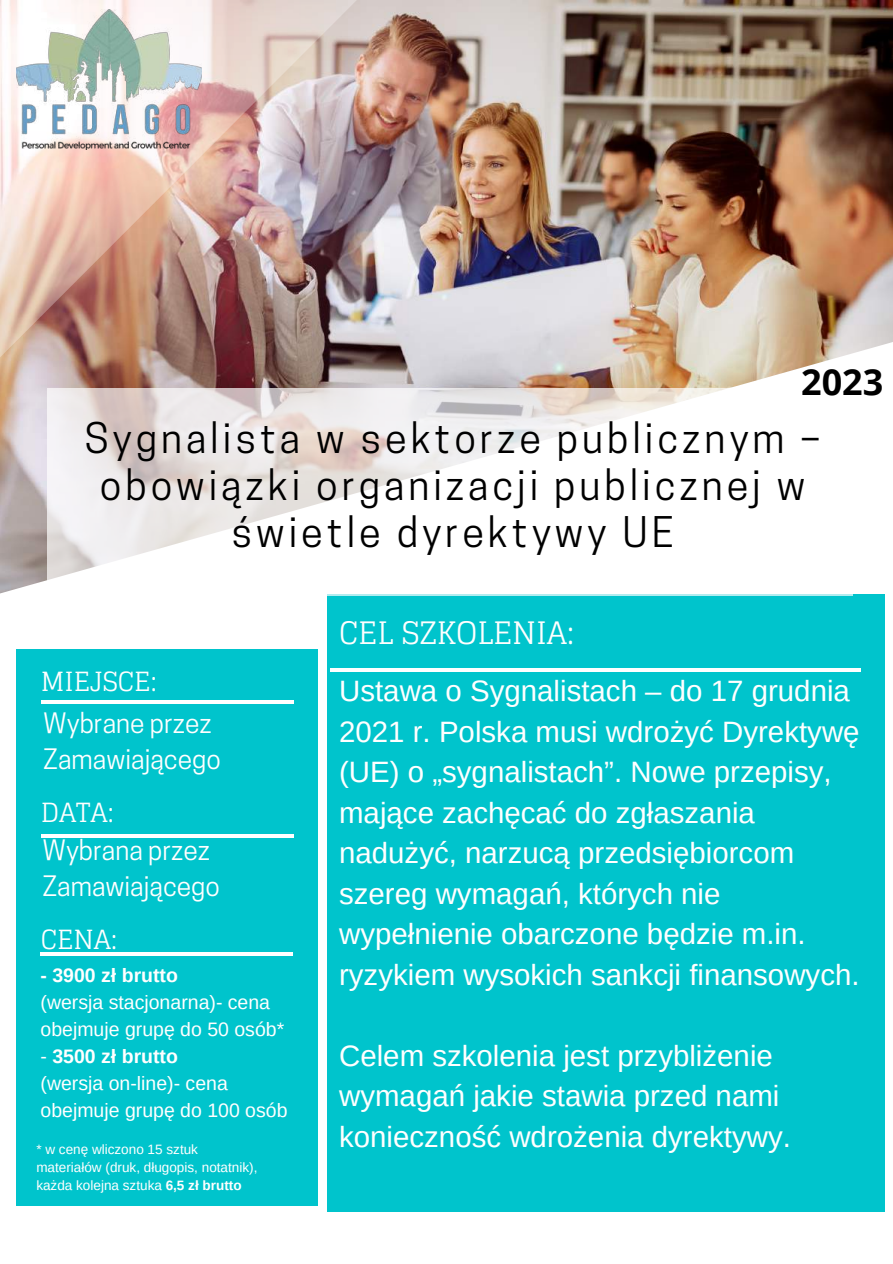
<style>
.page{position:relative;width:893px;height:1264px;background:#fff}
.page>*{position:absolute;margin:0;border:0;box-sizing:border-box;transform-origin:0 0}
.t1{font:39.6px/47.2px "Cooper Hewitt";letter-spacing:.1em;color:#000;text-align:center}
.t2{font:700 36px "Open Sans";color:#000}
.t3{font:30.9px "Glegoo";color:#fff}
.t4{font:29.4px/40.5px "Arimo";color:#fff}
.t5{font:26.4px/36px "Cooper Hewitt";color:#fff}
.t6{font:26.4px "Glegoo";color:#fff}
.t7{font:19.5px/27px "Arimo";color:#fff}
.t8{font:700 19.5px "Arimo";color:#fff}
.t9{font:13.5px/18px "Arimo";color:#fff}
.s1{font-weight:700}
</style>
<div class="page">
<img style="left:510px;top:0;width:382px;height:263px">
<svg style="left:317px;top:263px;width:575px;height:798px"></svg>
<div style="left:16px;top:649px;width:301px;height:556px;background:#00c4cc"></div>
<hr style="left:41px;top:700px;width:252px;height:3px;background:#fff">
<svg style="left:41px;top:834px;width:252px;height:3px"></svg>
<hr style="left:40px;top:952px;width:253px;height:3px;background:#fff">
<div style="left:327px;top:594px;width:557px;height:617px;background:#00c4cc"></div>
<hr style="left:330px;top:668px;width:530px;height:3px;background:#fff">
<img style="left:0;top:0;width:510px;height:615px">
<img style="left:16px;top:10px;width:186px;height:139px">
<svg style="left:48px;top:388px;width:804px;height:207px"></svg>
<p class="t2" style="left:801px;top:356px;width:84px">2023</p>
<h1 class="t1" style="left:85px;top:419px;width:737px">Sygnalista w sektorze publicznym – obowiązki organizacji publicznej w świetle dyrektywy UE</h1>
<p class="t6" style="left:41px;top:666px;width:117px">MIEJSCE:</p>
<p class="t5" style="left:43px;top:708px;width:179px">Wybrane przez<br>Zamawiającego</p>
<p class="t6" style="left:41px;top:797px;width:74px">DATA:</p>
<p class="t5" style="left:42px;top:835px;width:179px">Wybrana przez<br>Zamawiającego</p>
<p class="t6" style="left:41px;top:924px;width:78px">CENA:</p>
<p class="t8" style="left:40px;top:964px;width:139px">- 3900 zł brutto</p>
<p class="t7" style="left:40px;top:988px;width:245px">(wersja stacjonarna)- cena obejmuje grupę do 50 osób*</p>
<p class="t7" style="left:40px;top:1042px;width:248px">- <span class="s1">3500 zł brutto<br></span>(wersja on-line)- cena obejmuje grupę do 100 osób</p>
<p class="t9" style="left:36px;top:1140px;width:222px">* w cenę wliczono 15 sztuk materiałów (druk, długopis, notatnik), każda kolejna sztuka <span class="s1">6,5 zł brutto</span></p>
<p class="t3" style="left:339px;top:615px;width:236px">CEL SZKOLENIA:</p>
<p class="t4" style="left:339px;top:671px;width:522px">Ustawa o Sygnalistach – do 17 grudnia 2021 r. Polska musi wdrożyć Dyrektywę (UE) o „sygnalistach”. Nowe przepisy, mające zachęcać do zgłaszania nadużyć, narzucą przedsiębiorcom szereg wymagań, których nie wypełnienie obarczone będzie m.in. ryzykiem wysokich sankcji finansowych.</p>
<p class="t4" style="left:339px;top:1035px;width:453px">Celem szkolenia jest przybliżenie wymagań jakie stawia przed nami konieczność wdrożenia dyrektywy.</p>
</div>
